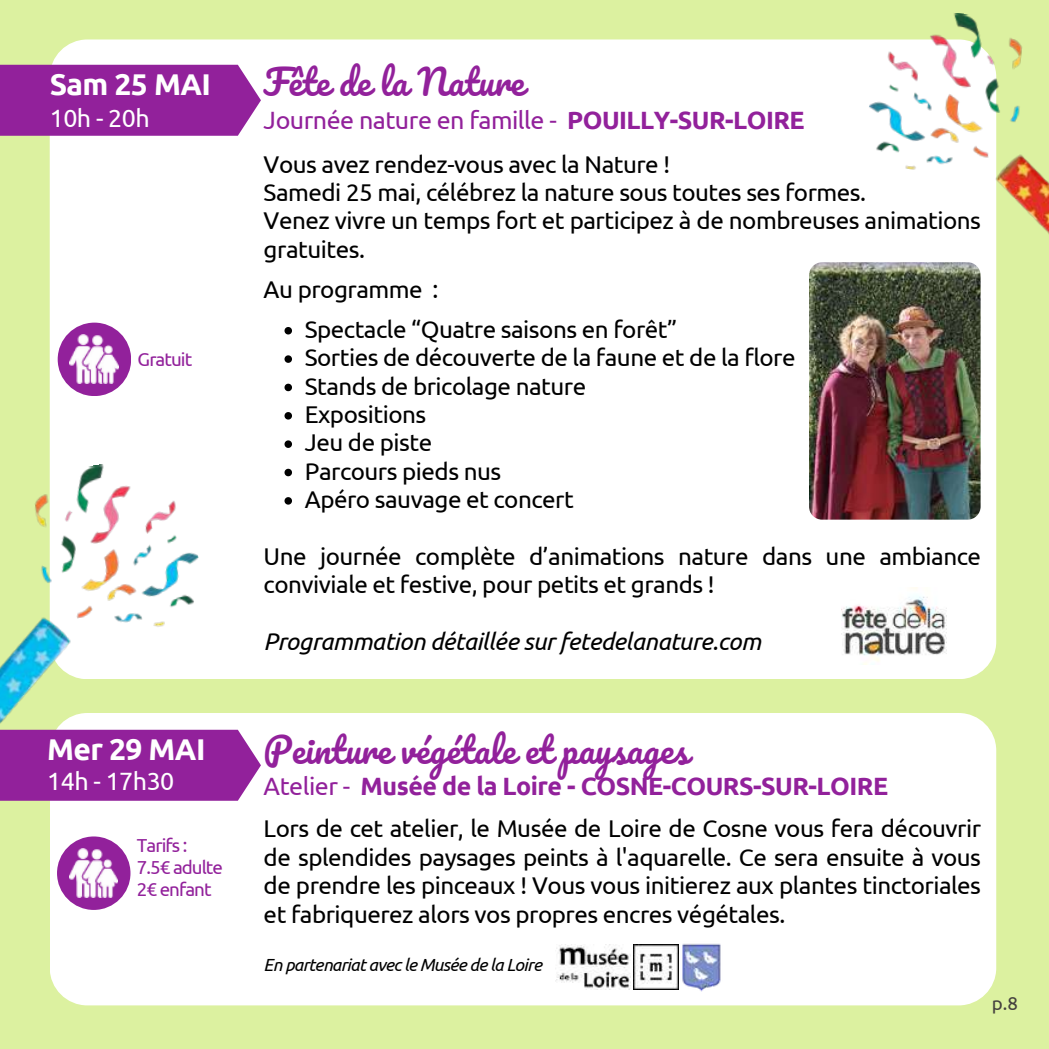
<style>
.page{position:relative;width:1049px;height:1049px;background:#fff}
.page>*{position:absolute;margin:0;border:0;box-sizing:border-box;transform-origin:0 0}
.t1{font:35px "Pacifico";color:#92219b}
.t2{font:700 30px "Ubuntu";letter-spacing:-.02em;color:#fff}
.t3{font:700 25px "Ubuntu";letter-spacing:-.02em;color:#92219b}
.t4{font:25px "Ubuntu";letter-spacing:-.02em;color:#92219b}
.t5{font:25px "Ubuntu";letter-spacing:-.02em;color:#fff}
.t6{font:24.25px/28.2px "Ubuntu";letter-spacing:-.02em;color:#000}
.t7{font:italic 24.25px "Ubuntu";letter-spacing:-.02em;color:#000}
.t8{font:18.75px/22px "Ubuntu";letter-spacing:-.05em;color:#92219b}
.t9{font:18.75px "Ubuntu";color:#45413f}
.t10{font:italic 17.5px "Ubuntu";letter-spacing:-.04em;color:#000}
.s1{font-weight:700}
.s2{font-weight:400}
</style>
<div class="page">
<div style="left:0;top:0;width:1048px;height:1048px;background:#dcf1a0"></div>
<div style="left:50px;top:39px;width:945px;height:640px;background:#fff;border-radius:38px"></div>
<div style="left:0;top:65px;width:261px;height:71px;background:#92219b"></div>
<img style="left:841px;top:587px;width:105px;height:77px">
<div style="left:58px;top:322px;width:73px;height:74px;background:#92219b;border-radius:50%"></div>
<img style="left:70px;top:335px;width:48px;height:48px">
<svg style="left:284px;top:327px;width:8px;height:7px"></svg>
<svg style="left:284px;top:355px;width:8px;height:8px"></svg>
<svg style="left:284px;top:383px;width:8px;height:8px"></svg>
<svg style="left:284px;top:412px;width:8px;height:7px"></svg>
<svg style="left:284px;top:440px;width:8px;height:8px"></svg>
<svg style="left:284px;top:468px;width:8px;height:8px"></svg>
<svg style="left:284px;top:497px;width:8px;height:7px"></svg>
<div style="left:50px;top:712px;width:945px;height:293px;background:#fff;border-radius:38px"></div>
<div style="left:0;top:729px;width:261px;height:71px;background:#92219b"></div>
<div style="left:57px;top:836px;width:73px;height:73px;background:#92219b;border-radius:50%"></div>
<img style="left:69px;top:848px;width:49px;height:49px">
<img style="left:555px;top:944px;width:75px;height:45px">
<img style="left:633px;top:944px;width:41px;height:45px">
<img style="left:674px;top:943px;width:47px;height:49px">
<img style="left:808px;top:262px;width:172px;height:257px;border-radius:13px">
<img style="left:855px;top:13px;width:193px;height:252px">
<img style="left:0;top:450px;width:222px;height:289px">
<p class="t2" style="left:50px;top:67px;width:163px">Sam 25 MAI</p>
<h1 class="t1" style="left:263px;top:63px;width:262px">Fête de la Nature</h1>
<p class="t5" style="left:50px;top:103px;width:101px">10h - 20h</p>
<p class="t4" style="left:263px;top:105px;width:542px">Journée nature en famille - <span class="s1">POUILLY-SUR-LOIRE</span></p>
<p class="t8" style="left:138px;top:348px;width:56px">Gratuit</p>
<p class="t6" style="left:263px;top:149px;width:718px">Vous avez rendez-vous avec la Nature !<br>Samedi 25 mai, célébrez la nature sous toutes ses formes.<br>Venez vivre un temps fort et participez à de nombreuses animations gratuites.</p>
<p class="t6" style="left:305px;top:269px;width:374px;line-height:40px;text-indent:-41px">Au programme :<br>Spectacle “Quatre saisons en forêt”</p>
<p class="t6" style="left:305px;top:343px;width:492px">Sorties de découverte de la faune et de la flore<br>Stands de bricolage nature<br>Expositions<br>Jeu de piste<br>Parcours pieds nus<br>Apéro sauvage et concert</p>
<p class="t6" style="left:263px;top:541px;width:718px">Une journée complète d’animations nature dans une ambiance conviviale et festive, pour petits et grands !</p>
<p class="t7" style="left:263px;top:627px;width:499px">Programmation détaillée sur fetedelanature.com</p>
<p class="t2" style="left:47px;top:732px;width:160px">Mer 29 MAI</p>
<h1 class="t1" style="left:263px;top:731px;width:426px">Peinture végétale et paysages</h1>
<p class="t5" style="left:47px;top:766px;width:129px">14h - 17h30</p>
<p class="t3" style="left:263px;top:771px;width:626px"><span class="s2">Atelier -</span> Musée de la Loire - COSNE-COURS-SUR-LOIRE</p>
<p class="t6" style="left:263px;top:813px;width:718px;text-align:justify">Lors de cet atelier, le Musée de Loire de Cosne vous fera découvrir de splendides paysages peints à l'aquarelle. Ce sera ensuite à vous de prendre les pinceaux ! Vous vous initierez aux plantes tinctoriales et fabriquerez alors vos propres encres végétales.</p>
<p class="t8" style="left:137px;top:833px;width:88px">Tarifs :<br>7.5€ adulte<br>2€ enfant</p>
<p class="t10" style="left:263px;top:954px;width:280px">En partenariat avec le Musée de la Loire</p>
<p class="t9" style="left:991px;top:992px;width:28px">p.8</p>
</div>
